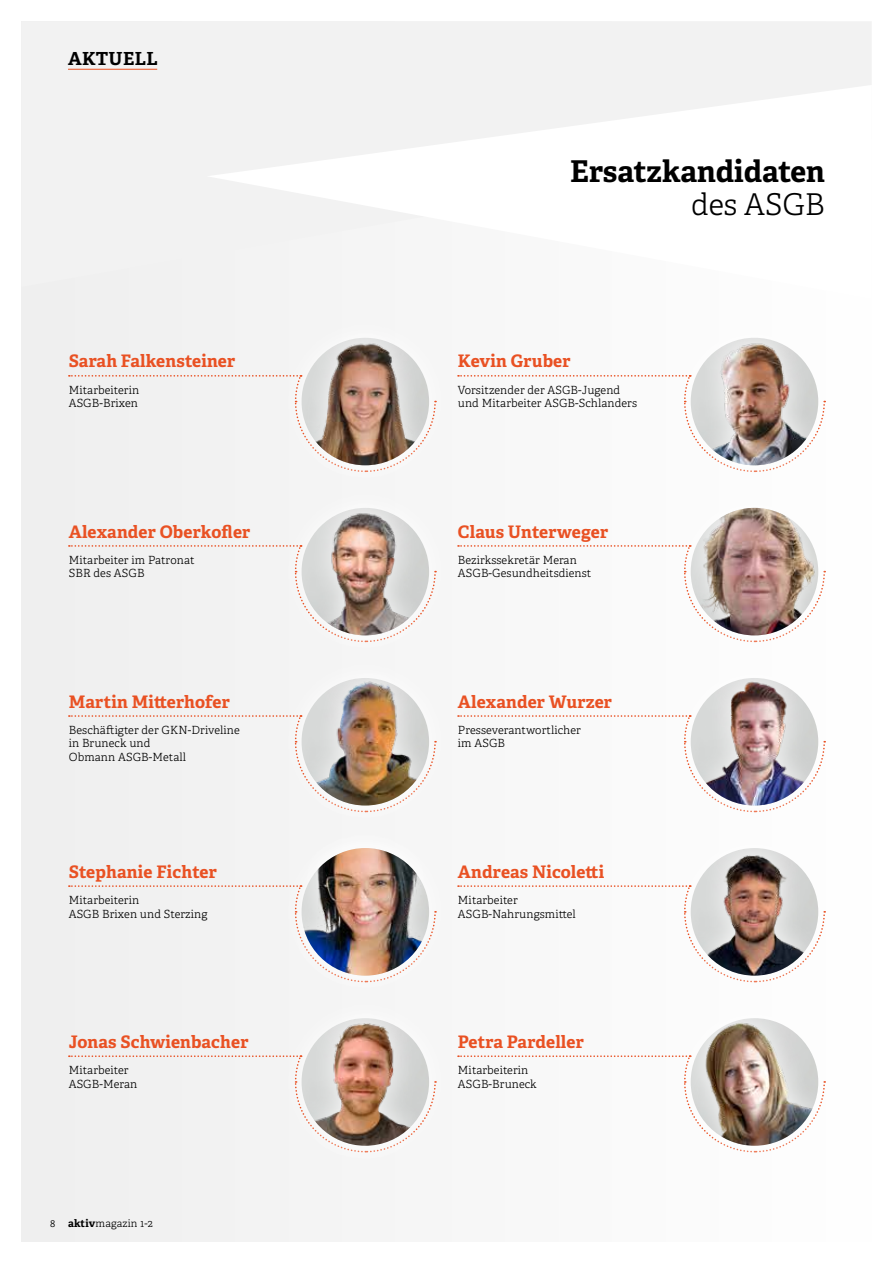
<style>
.page{position:relative;width:893px;height:1263px;background:#fff}
.page>*{position:absolute;margin:0;border:0;box-sizing:border-box;transform-origin:0 0}
.t1{font:700 30px "Adelle";letter-spacing:-.005em;color:#000}
.t2{font:300 30px "Adelle";color:#000}
.t3{font:700 18px "Adelle";letter-spacing:.02em;color:#000}
.t4{font:700 17.25px "Adelle";letter-spacing:.01em;color:#e95123}
.t5{font:300 11.25px/13.5px "Adelle";letter-spacing:.01em;color:#000}
.t6{font:300 10.5px "Adelle";letter-spacing:.02em;color:#000}
.s1{font-weight:700}
</style>
<div class="page">
<div style="left:21px;top:21px;width:851px;height:1221px;background:#efefef"></div>
<svg style="left:209px;top:85px;width:663px;height:214px;fill:#fefefe"></svg>
<div style="left:667px;top:314px;width:175px;height:175px;background:#fff"></div>
<div style="left:458px;top:375px;width:234px;height:98px;background:#f9f9f9"></div>
<div style="left:278px;top:314px;width:175px;height:175px;background:#f6f6f6"></div>
<svg style="left:69px;top:375px;width:368px;height:34px"></svg>
<div style="left:667px;top:484px;width:175px;height:175px;background:#fff"></div>
<div style="left:458px;top:545px;width:223px;height:98px;background:#f9f9f9"></div>
<div style="left:278px;top:484px;width:175px;height:175px;background:#f6f6f6"></div>
<svg style="left:69px;top:545px;width:368px;height:66px"></svg>
<div style="left:667px;top:654px;width:175px;height:175px;background:#fff"></div>
<div style="left:458px;top:715px;width:368px;height:98px;background:#f9f9f9"></div>
<div style="left:278px;top:654px;width:175px;height:175px;background:#f6f6f6"></div>
<svg style="left:69px;top:715px;width:226px;height:29px"></svg>
<div style="left:667px;top:825px;width:175px;height:174px;background:#fff"></div>
<div style="left:458px;top:885px;width:368px;height:98px;background:#f9f9f9"></div>
<div style="left:278px;top:825px;width:175px;height:174px;background:#f6f6f6"></div>
<svg style="left:69px;top:885px;width:214px;height:2px"></svg>
<div style="left:667px;top:995px;width:175px;height:174px;background:#fff"></div>
<div style="left:458px;top:1055px;width:225px;height:98px;background:#f9f9f9"></div>
<div style="left:278px;top:995px;width:175px;height:174px;background:#f6f6f6"></div>
<svg style="left:69px;top:1055px;width:368px;height:55px"></svg>
<div style="left:295px;top:320px;width:140px;height:169px;background:#f6f6f6"></div>
<img style="left:302px;top:338px;width:127px;height:127px;border-radius:64px">
<div style="left:308px;top:491px;width:121px;height:168px;background:#f6f6f6"></div>
<img style="left:302px;top:508px;width:127px;height:127px;border-radius:64px">
<img style="left:302px;top:678px;width:127px;height:127px;border-radius:64px">
<img style="left:302px;top:848px;width:127px;height:128px;border-radius:64px">
<div style="left:294px;top:1001px;width:136px;height:168px;background:#f6f6f6"></div>
<img style="left:302px;top:1018px;width:127px;height:128px;border-radius:64px">
<img style="left:691px;top:338px;width:127px;height:127px;border-radius:64px">
<img style="left:691px;top:508px;width:127px;height:127px;border-radius:64px">
<div style="left:684px;top:660px;width:141px;height:169px;background:#fff"></div>
<img style="left:691px;top:678px;width:127px;height:127px;border-radius:64px">
<div style="left:686px;top:832px;width:139px;height:167px;background:#fff"></div>
<img style="left:691px;top:848px;width:127px;height:128px;border-radius:64px">
<img style="left:691px;top:1018px;width:127px;height:128px;border-radius:64px">
<hr style="left:68px;top:69px;width:89px;height:1px;background:#e95123">
<h2 class="t3" style="left:68px;top:47px;width:91px">AKTUELL</h2>
<h3 class="t4" style="left:69px;top:350px;width:168px">Sarah Falkensteiner</h3>
<p class="t5" style="left:69px;top:383px;width:72px">Mitarbeiterin<br>ASGB-Brixen</p>
<h3 class="t4" style="left:69px;top:520px;width:183px">Alexander Oberkofler</h3>
<p class="t5" style="left:69px;top:553px;width:127px">Mitarbeiter im Patronat<br>SBR des ASGB</p>
<h3 class="t4" style="left:69px;top:690px;width:163px">Martin Mitterhofer</h3>
<p class="t5" style="left:69px;top:723px;width:173px">Beschäftigter der GKN-Driveline in Bruneck und<br>Obmann ASGB-Metall</p>
<h3 class="t4" style="left:69px;top:861px;width:150px">Stephanie Fichter</h3>
<p class="t5" style="left:69px;top:893px;width:140px">Mitarbeiterin<br>ASGB Brixen und Sterzing</p>
<h3 class="t4" style="left:69px;top:1031px;width:181px">Jonas Schwienbacher</h3>
<p class="t5" style="left:69px;top:1063px;width:70px">Mitarbeiter<br>ASGB-Meran</p>
<p class="t6" style="left:50px;top:1217px;width:104px">8 <span class="s1">aktiv</span>magazin 1-2</p>
<h1 class="t1" style="left:570px;top:153px;width:256px">Ersatzkandidaten</h1>
<h1 class="t2" style="left:691px;top:186px;width:135px">des ASGB</h1>
<h3 class="t4" style="left:458px;top:350px;width:114px">Kevin Gruber</h3>
<p class="t5" style="left:458px;top:383px;width:181px">Vorsitzender der ASGB-Jugend und Mitarbeiter ASGB-Schlanders</p>
<h3 class="t4" style="left:458px;top:520px;width:152px">Claus Unterweger</h3>
<p class="t5" style="left:458px;top:553px;width:135px">Bezirkssekretär Meran<br>ASGB-Gesundheitsdienst</p>
<h3 class="t4" style="left:458px;top:690px;width:156px">Alexander Wurzer</h3>
<p class="t5" style="left:458px;top:723px;width:124px">Presseverantwortlicher im ASGB</p>
<h3 class="t4" style="left:458px;top:861px;width:148px">Andreas Nicoletti</h3>
<p class="t5" style="left:458px;top:893px;width:119px">Mitarbeiter<br>ASGB-Nahrungsmittel</p>
<h3 class="t4" style="left:458px;top:1031px;width:128px">Petra Pardeller</h3>
<p class="t5" style="left:458px;top:1063px;width:80px">Mitarbeiterin<br>ASGB-Bruneck</p>
</div>
